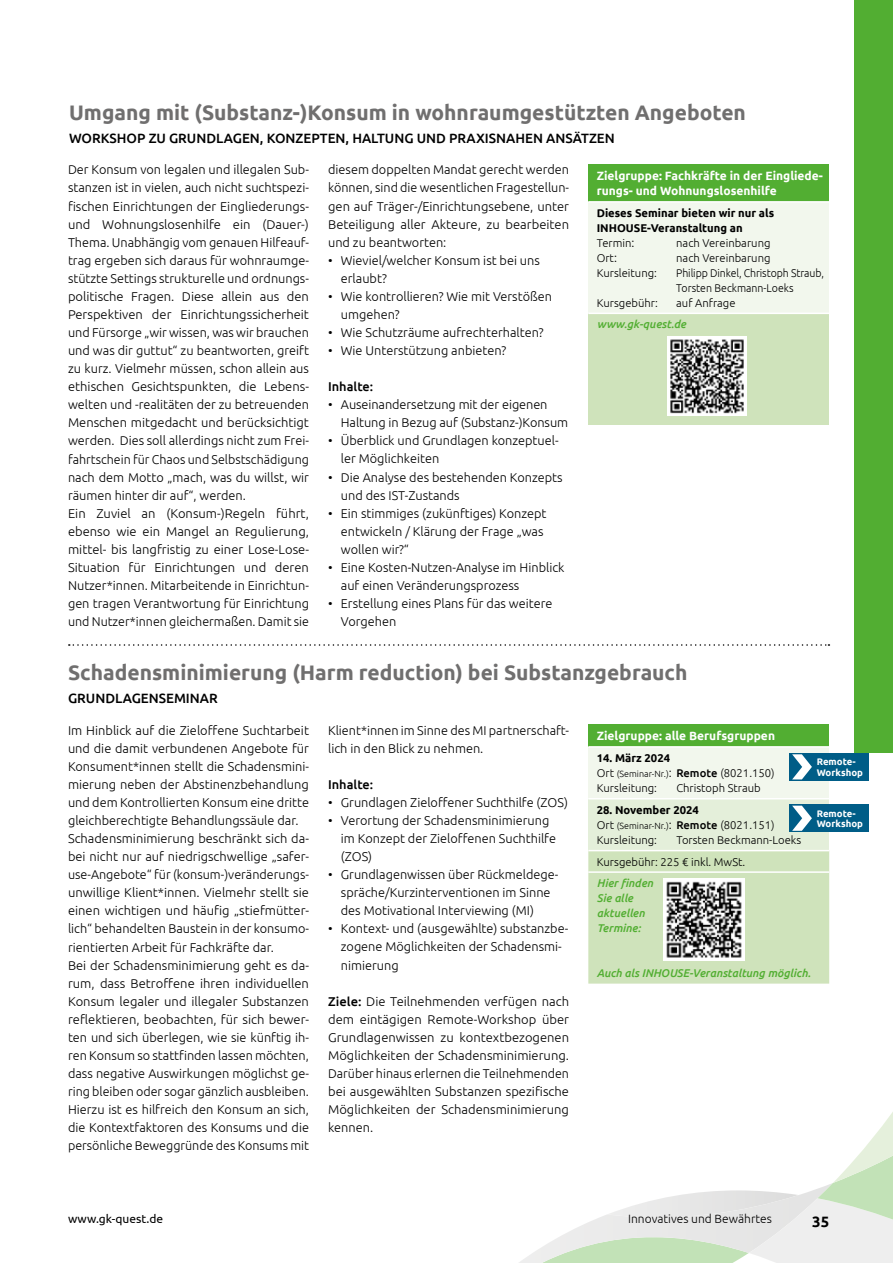
<style>
.page{position:relative;width:893px;height:1263px;background:#fff}
.page>*{position:absolute;margin:0;border:0;box-sizing:border-box;transform-origin:0 0}
.t1{font:700 21px "Ubuntu";color:#706f6f}
.t2{font:700 15px "Ubuntu";color:#000}
.t3{font:500 13.5px "Ubuntu";color:#000}
.t4{font:300 12.75px/18px "Ubuntu";color:#000}
.t5{font:500 12.75px "Ubuntu";color:#000}
.t6{font:700 12px/15px "Ubuntu";color:#fff}
.t7{font:300 12px "Ubuntu";color:#000}
.t8{font:12px "Ubuntu";color:#000}
.t9{font:300 11.25px/15px "Ubuntu";color:#000}
.t10{font:italic 500 11.25px/15px "Ubuntu";color:#52ae32}
.t11{font:700 11.25px/15px "Ubuntu";color:#000}
.t12{font:300 11.25px/15px "Ubuntu";color:#000;scale:.94 1}
.t13{font:700 9.6px/10.8px "Ubuntu";color:#fff}
.s1{font-weight:300}
.s2{font-weight:300;font-size:12px}
.s3{font-size:12px}
.s4{font-weight:700}
.s5{font-size:9px}
.s6{font-weight:500}
</style>
<div class="page">
<svg style="left:519px;top:1112px;width:374px;height:151px"></svg>
<div style="left:855px;top:0;width:38px;height:753px;background:#52ae32"></div>
<div style="left:588px;top:725px;width:241px;height:22px;background:#52ae32"></div>
<div style="left:588px;top:747px;width:241px;height:52px;background:#f2f7ed"></div>
<div style="left:588px;top:799px;width:241px;height:52px;background:#e4efda"></div>
<div style="left:588px;top:851px;width:241px;height:132px;background:#cfe3bb"></div>
<hr style="left:588px;top:746px;width:241px;height:2px;background:#fff">
<hr style="left:588px;top:798px;width:241px;height:1px;background:#fff">
<hr style="left:588px;top:850px;width:241px;height:1px;background:#fff">
<hr style="left:588px;top:871px;width:241px;height:2px;background:#fff">
<img style="left:663px;top:879px;width:82px;height:81px">
<div style="left:790px;top:753px;width:79px;height:28px;background:#005d87"></div>
<svg style="left:792px;top:754px;width:20px;height:25px"></svg>
<div style="left:790px;top:804px;width:79px;height:28px;background:#005d87"></div>
<svg style="left:792px;top:806px;width:20px;height:25px"></svg>
<svg style="left:69px;top:644px;width:760px;height:2px"></svg>
<div style="left:588px;top:165px;width:241px;height:37px;background:#52ae32"></div>
<div style="left:588px;top:202px;width:241px;height:111px;background:#f2f7ed"></div>
<div style="left:588px;top:313px;width:241px;height:112px;background:#cfe3bb"></div>
<hr style="left:588px;top:201px;width:241px;height:2px;background:#fff">
<hr style="left:588px;top:313px;width:241px;height:1px;background:#fff">
<img style="left:668px;top:336px;width:79px;height:80px">
<h1 class="t1" style="left:69px;top:100px;width:678px">Umgang mit (Substanz-)Konsum in wohnraumgestützten Angeboten</h1>
<p class="t3" style="left:69px;top:129px;width:547px">WORKSHOP ZU GRUNDLAGEN, KONZEPTEN, HALTUNG UND PRAXISNAHEN ANSÄTZEN</p>
<p class="t6" style="left:597px;top:169px;width:228px">Zielgruppe: Fachkräfte in der Eingliede&shy;rungs- und Wohnungslosenhilfe</p>
<p class="t11" style="left:597px;top:205px;width:179px">Dieses Seminar bieten wir nur als<br>INHOUSE-Veranstaltung an<br><span class="s1">Termin</span><span class="s2">:</span></p>
<p class="t4" style="left:68px;top:160px;width:242px">Der Konsum von legalen und illegalen Sub&shy;stanzen ist in vielen, auch nicht suchtspezi&shy;fischen Einrichtungen der Eingliederungs&shy;und Wohnungslosenhilfe ein (Dauer-)<br>Thema. Unabhängig vom genauen Hilfeauf&shy;trag ergeben sich daraus für wohnraumge&shy;stützte Settings strukturelle und ordnungs&shy;politische Fragen. Diese allein aus den Perspektiven der Einrichtungssicherheit und Fürsorge „wir wissen, was wir brauchen und was dir guttut“ zu beantworten, greift zu kurz. Vielmehr müssen, schon allein aus ethischen Gesichtspunkten, die Lebens&shy;welten und -realitäten der zu betreuenden Menschen mitgedacht und berücksichtigt werden. Dies soll allerdings nicht zum Frei&shy;fahrtschein für Chaos und Selbstschädigung nach dem Motto „mach, was du willst, wir räumen hinter dir auf“, werden.<br>Ein Zuviel an (Konsum-)Regeln führt, ebenso wie ein Mangel an Regulierung, mittel- bis langfristig zu einer Lose-Lose-Situation für Einrichtungen und deren Nutzer*innen. Mitarbeitende in Einrichtun&shy;gen tragen Verantwortung für Einrichtung und Nutzer*innen gleichermaßen. Damit sie</p>
<p class="t4" style="left:328px;top:160px;width:242px;text-align:justify">diesem doppelten Mandat gerecht werden können, sind die wesentlichen Fragestellun&shy;gen auf Träger-/Einrichtungsebene, unter Beteiligung aller Akteure, zu bearbeiten und zu beantworten:</p>
<p class="t9" style="left:676px;top:235px;width:96px">nach Vereinbarung</p>
<p class="t9" style="left:597px;top:250px;width:22px">Ort<span class="s3">:</span></p>
<p class="t9" style="left:676px;top:250px;width:96px">nach Vereinbarung</p>
<p class="t9" style="left:597px;top:265px;width:62px">Kursleitung:</p>
<p class="t12" style="left:676px;top:265px;width:159px">Philipp Dinkel, Christoph Straub,<br>Torsten Beckmann-Loeks</p>
<p class="t9" style="left:597px;top:295px;width:63px">Kursgebühr:</p>
<p class="t9" style="left:676px;top:295px;width:61px">auf Anfrage</p>
<p class="t10" style="left:597px;top:317px;width:91px">www.gk-quest.de</p>
<p class="t4" style="left:341px;top:251px;width:201px;text-indent:-13px">• Wieviel/welcher Konsum ist bei uns erlaubt?</p>
<p class="t4" style="left:341px;top:287px;width:213px;text-indent:-13px">• Wie kontrollieren? Wie mit Verstößen umgehen?</p>
<p class="t4" style="left:328px;top:323px;width:217px">• Wie Schutzräume aufrechterhalten?</p>
<p class="t4" style="left:328px;top:341px;width:180px">• Wie Unterstützung anbieten?</p>
<p class="t5" style="left:328px;top:379px;width:47px">Inhalte:</p>
<p class="t4" style="left:341px;top:395px;width:229px;text-indent:-13px">• Auseinandersetzung mit der eigenen<br>Haltung in Bezug auf (Substanz-)Konsum</p>
<p class="t4" style="left:341px;top:432px;width:219px;text-indent:-13px">• Überblick und Grundlagen konzeptuel&shy;ler Möglichkeiten</p>
<p class="t4" style="left:341px;top:468px;width:223px;text-indent:-13px">• Die Analyse des bestehenden Konzepts und des IST-Zustands</p>
<p class="t4" style="left:341px;top:504px;width:207px;text-indent:-13px">• Ein stimmiges (zukünftiges) Konzept entwickeln / Klärung der Frage „was wollen wir?“</p>
<p class="t4" style="left:341px;top:558px;width:225px;text-indent:-13px">• Eine Kosten-Nutzen-Analyse im Hinblick auf einen Veränderungsprozess</p>
<p class="t4" style="left:341px;top:594px;width:213px;text-indent:-13px">• Erstellung eines Plans für das weitere<br>Vorgehen</p>
<h1 class="t1" style="left:68px;top:660px;width:621px">Schadensminimierung (Harm reduction) bei Substanzgebrauch</h1>
<p class="t3" style="left:68px;top:689px;width:151px">GRUNDLAGENSEMINAR</p>
<p class="t4" style="left:68px;top:721px;width:242px">Im Hinblick auf die Zieloffene Suchtarbeit und die damit verbundenen Angebote für Konsument*innen stellt die Schadensmini&shy;mierung neben der Abstinenzbehandlung und dem Kontrollierten Konsum eine dritte gleichberechtigte Behandlungssäule dar.<br>Schadensminimierung beschränkt sich da&shy;bei nicht nur auf niedrigschwellige „safer&shy;use-Angebote“ für (konsum-)veränderungs&shy;unwillige Klient*innen. Vielmehr stellt sie einen wichtigen und häufig „stiefmütter&shy;lich“ behandelten Baustein in der konsumo&shy;rientierten Arbeit für Fachkräfte dar.<br>Bei der Schadensminimierung geht es da&shy;rum, dass Betroffene ihren individuellen Konsum legaler und illegaler Substanzen reflektieren, beobachten, für sich bewer&shy;ten und sich überlegen, wie sie künftig ih&shy;ren Konsum so stattfinden lassen möchten, dass negative Auswirkungen möglichst ge&shy;ring bleiben oder sogar gänzlich ausbleiben.<br>Hierzu ist es hilfreich den Konsum an sich, die Kontextfaktoren des Konsums und die persönliche Beweggründe des Konsums mit</p>
<p class="t4" style="left:328px;top:721px;width:242px">Klient*innen im Sinne des MI partnerschaft&shy;lich in den Blick zu nehmen.</p>
<p class="t6" style="left:597px;top:728px;width:180px">Zielgruppe: alle Berufsgruppen</p>
<p class="t9" style="left:597px;top:750px;width:179px"><span class="s4">14. März 2024<br></span>Ort <span class="s5">(Seminar-Nr.)</span><span class="s3">:</span> <span class="s6">Remote</span> (8021.150)<br>Kursleitung:</p>
<p class="t13" style="left:817px;top:756px;width:48px">Remote-<br>Workshop</p>
<p class="t13" style="left:817px;top:807px;width:48px">Remote-<br>Workshop</p>
<p class="t5" style="left:328px;top:776px;width:47px">Inhalte:</p>
<p class="t4" style="left:328px;top:793px;width:241px">• Grundlagen Zieloffener Suchthilfe (ZOS)</p>
<p class="t4" style="left:341px;top:811px;width:217px;text-indent:-13px">• Verortung der Schadensminimierung im Konzept der Zieloffenen Suchthilfe (ZOS)</p>
<p class="t4" style="left:341px;top:865px;width:219px;text-indent:-13px">• Grundlagenwissen über Rückmeldege&shy;spräche/Kurzinterventionen im Sinne des Motivational Interviewing (MI)</p>
<p class="t4" style="left:341px;top:919px;width:229px;text-indent:-13px">• Kontext- und (ausgewählte) substanzbe&shy;zogene Möglichkeiten der Schadensmi&shy;nimierung</p>
<p class="t4" style="left:328px;top:992px;width:242px;text-align:justify"><span class="s6">Ziele:</span> Die Teilnehmenden verfügen nach dem eintägigen Remote-Workshop über Grundlagenwissen zu kontextbezogenen Möglichkeiten der Schadensminimierung.<br>Darüber hinaus erlernen die Teilnehmenden bei ausgewählten Substanzen spezifische Möglichkeiten der Schadensminimierung kennen.</p>
<p class="t9" style="left:676px;top:780px;width:86px">Christoph Straub</p>
<p class="t9" style="left:597px;top:802px;width:179px"><span class="s4">28. November 2024<br></span>Ort <span class="s5">(Seminar-Nr.)</span><span class="s3">:</span> <span class="s6">Remote</span> (8021.151)<br>Kursleitung:</p>
<p class="t9" style="left:597px;top:829px;width:206px;line-height:21.5px;text-indent:80px">Torsten Beckmann-Loeks<br>Kursgebühr: 225 € inkl. MwSt.</p>
<p class="t10" style="left:597px;top:875px;width:58px">Hier finden<br>Sie alle aktuellen<br>Termine:</p>
<p class="t10" style="left:597px;top:965px;width:215px">Auch als INHOUSE-Veranstaltung möglich.</p>
<p class="t8" style="left:68px;top:1211px;width:97px">www.gk-quest.de</p>
<p class="t7" style="left:628px;top:1211px;width:145px">Innovatives und Bewährtes</p>
<p class="t2" style="left:812px;top:1212px;width:19px">35</p>
</div>
